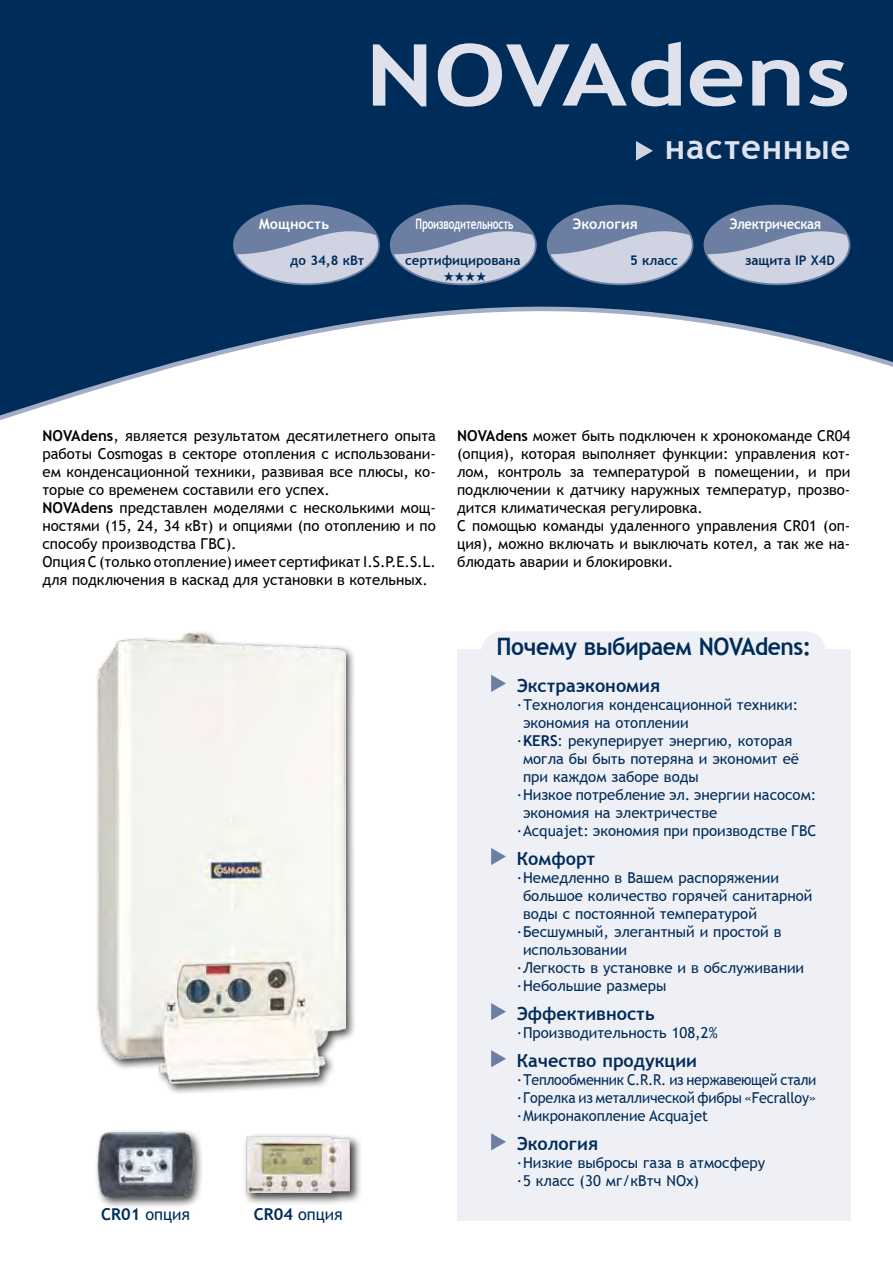
<style>
.page{position:relative;width:893px;height:1263px;background:#002c5a}
.page>*{position:absolute;margin:0;border:0;box-sizing:border-box;transform-origin:0 0}
.t1{font:700 85.5px "Trebuchet MS";color:#dfe2ec;scale:1.2 1}
.t2{font:700 34.5px "Trebuchet MS";letter-spacing:.02em;color:#dfe2ec}
.t3{font:700 24px "Trebuchet MS";letter-spacing:-.02em;color:#002c5a;scale:.95 1}
.t4{font:700 18px "Trebuchet MS";color:#002c5a}
.t5{font:16.35px "Trebuchet MS";color:#002c5a}
.t6{font:15px/18px "Trebuchet MS";color:#000}
.t7{font:15px/18px "Trebuchet MS";color:#002c5a;text-align:justify}
.t8{font:700 14.4px "Trebuchet MS";letter-spacing:-.02em;color:#fff;scale:.69 1}
.t9{font:700 14.4px "Trebuchet MS";color:#fff}
.t10{font:700 14.4px "Trebuchet MS";letter-spacing:-.02em;color:#fff;scale:.9 1}
.t11{font:700 13.2px "Trebuchet MS";color:#002c5a}
.t12{font:13.2px "Zapf Dingbats ITC";color:#002c5a}
.s1{font-weight:700}
</style>
<div class="page">
<div style="left:0;top:601px;width:893px;height:662px;background:#fff"></div>
<div style="left:242px;top:1133px;width:120px;height:73px;background:#000;opacity:.75"></div>
<img style="left:246px;top:1137px;width:104px;height:56px">
<div style="left:94px;top:1128px;width:110px;height:81px;background:#000;opacity:.75"></div>
<img style="left:97px;top:1131px;width:98px;height:68px">
<div style="left:95px;top:630px;width:261px;height:464px;background:#000;opacity:.75"></div>
<img style="left:99px;top:634px;width:246px;height:449px">
<svg style="left:636px;top:141px;width:17px;height:12px"></svg>
<div style="left:457px;top:649px;width:393px;height:571px;background:#eff0f5"></div>
<div style="left:482px;top:631px;width:344px;height:49px;background:#eff0f5;border-radius:21px"></div>
<svg style="left:491px;top:675px;width:15px;height:17px"></svg>
<svg style="left:491px;top:848px;width:15px;height:17px"></svg>
<svg style="left:491px;top:1003px;width:15px;height:17px"></svg>
<svg style="left:491px;top:1050px;width:15px;height:17px"></svg>
<svg style="left:491px;top:1133px;width:15px;height:17px"></svg>
<svg style="left:0;top:153px;width:893px;height:448px"></svg>
<h1 class="t1" style="left:365px;top:22px;width:406px">NOVAdens</h1>
<p class="t9" style="left:259px;top:215px;width:72px">Мощность</p>
<p class="t11" style="left:290px;top:252px;width:76px">до 34,8 кВт</p>
<p class="t8" style="left:416px;top:215px;width:143px">Производительность</p>
<p class="t11" style="left:405px;top:252px;width:117px">сертифицирована</p>
<p class="t12" style="left:443px;top:270px;width:45px">★★★★</p>
<h2 class="t2" style="left:665px;top:125px;width:187px">настенные</h2>
<p class="t9" style="left:572px;top:215px;width:67px">Экология</p>
<p class="t11" style="left:630px;top:252px;width:50px">5 класс</p>
<p class="t10" style="left:729px;top:215px;width:104px">Электрическая</p>
<p class="t11" style="left:745px;top:252px;width:91px">защита IP X4D</p>
<p class="t6" style="left:43px;top:426px;width:395px"><span class="s1">NOVAdens</span>, является результатом десятилетнего опыта работы Cosmogas в секторе отопления с использовани&shy;ем конденсационной техники, развивая все плюсы, ко&shy;торые со временем составили его успех.<br><span class="s1">NOVAdens</span> представлен моделями с несколькими мощ&shy;ностями (15, 24, 34 кВт) и опциями (по отоплению и по способу производства ГВС).<br>Опция С (только отопление) имеет сертификат I.S.P.E.S.L. для подключения в каскад для установки в котельных.</p>
<p class="t6" style="left:457px;top:426px;width:395px"><span class="s1">NOVAdens</span> может быть подключен к хронокоманде CR04 (опция), которая выполняет функции: управления кот&shy;лом, контроль за температурой в помещении, и при подключении к датчику наружных температур, прозво&shy;дится климатическая регулировка.<br>С помощью команды удаленного управления CR01 (оп&shy;ция), можно включать и выключать котел, а так же на&shy;блюдать аварии и блокировки.</p>
<p class="t5" style="left:101px;top:1205px;width:90px"><span class="s1">CR01</span> oпция</p>
<p class="t5" style="left:254px;top:1205px;width:90px"><span class="s1">CR04</span> oпция</p>
<h3 class="t3" style="left:496px;top:632px;width:333px">Почему выбираем NOVAdens:</h3>
<p class="t4" style="left:517px;top:674px;width:145px">Экстраэкономия</p>
<p class="t7" style="left:517px;top:696px;width:283px">·Технолoгия конденсационной техники:</p>
<p class="t7" style="left:523px;top:714px;width:167px">экономия на отоплении</p>
<p class="t7" style="left:517px;top:732px;width:277px">·<span class="s1">KERS</span>: рекуперирует энергию, которая</p>
<p class="t7" style="left:523px;top:750px;width:278px">могла бы быть потеряна и экономит её</p>
<p class="t7" style="left:523px;top:768px;width:177px">при каждом заборе воды</p>
<p class="t7" style="left:517px;top:786px;width:301px">·Низкое потребление эл. энергии насосом:</p>
<p class="t7" style="left:523px;top:804px;width:196px">экономия на электричестве</p>
<p class="t7" style="left:517px;top:822px;width:301px">·Acquajet: экономия при производстве ГВС</p>
<p class="t4" style="left:517px;top:847px;width:80px">Комфорт</p>
<p class="t7" style="left:517px;top:869px;width:264px">·Немедленно в Вашем распоряжении</p>
<p class="t7" style="left:523px;top:887px;width:291px">большое количество горячей санитарной</p>
<p class="t7" style="left:523px;top:905px;width:235px">воды с постоянной температурой</p>
<p class="t7" style="left:517px;top:923px;width:266px">·Бесшумный, элегантный и простой в</p>
<p class="t7" style="left:523px;top:941px;width:106px">использовании</p>
<p class="t7" style="left:517px;top:959px;width:289px">·Легкость в установке и в обслуживании</p>
<p class="t7" style="left:517px;top:977px;width:151px">·Небольшие размеры</p>
<p class="t4" style="left:517px;top:1002px;width:140px">Эффективность</p>
<p class="t7" style="left:517px;top:1024px;width:202px">·Производительность 108,2%</p>
<p class="t4" style="left:517px;top:1050px;width:182px">Качество продукции</p>
<p class="t7" style="left:517px;top:1071px;width:301px">·Теплообменник C.R.R. из нержавеющей стали ·Горелка из металлической фибры «Fecralloy» ·Микронакопление Acquajet</p>
<p class="t4" style="left:517px;top:1133px;width:83px">Экология</p>
<p class="t7" style="left:517px;top:1154px;width:250px">·Низкие выбросы газа в атмосферу ·5 класс (30 мг/кВтч NOx)</p>
</div>
